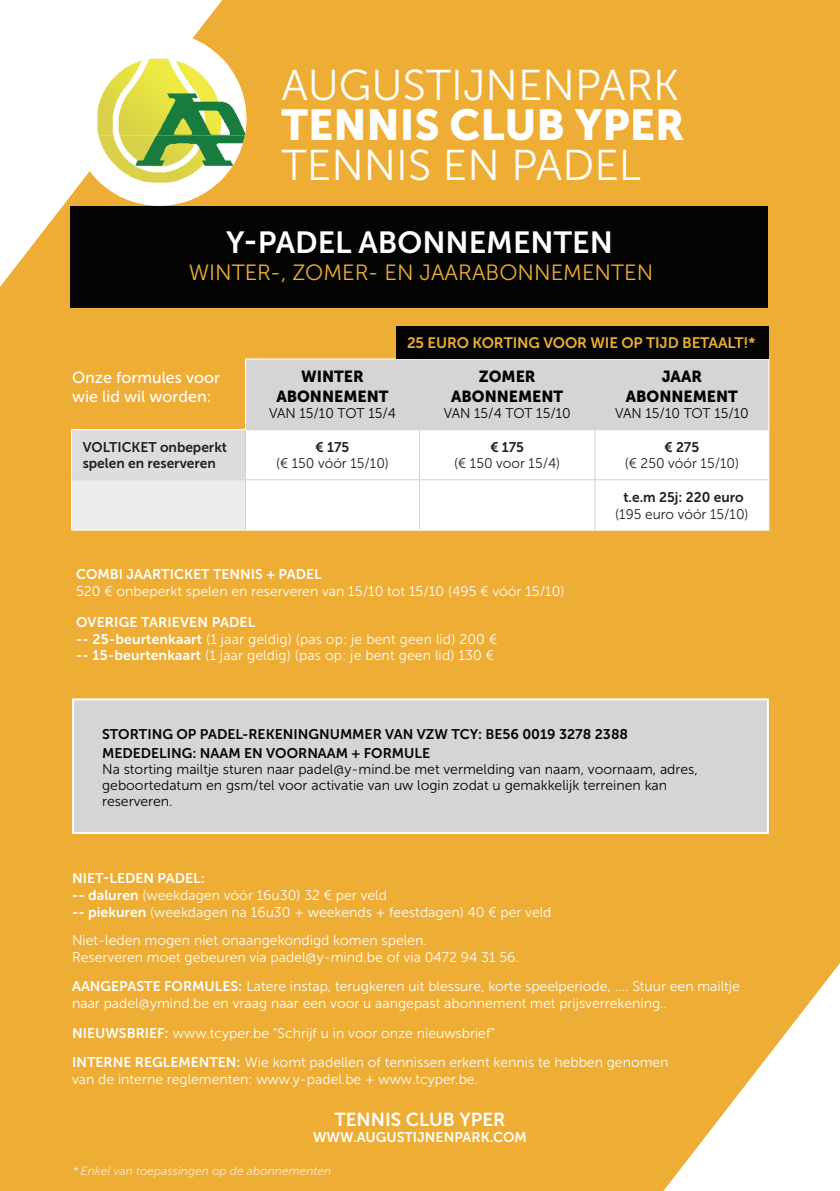
<style>
.page{position:relative;width:840px;height:1191px;background:#fff}
.page>*{position:absolute;margin:0;border:0;box-sizing:border-box;transform-origin:0 0}
.t1{font:43px "Museo Sans 300";color:#fff}
.t2{font:43px "Museo Sans 900";color:#fff}
.t3{font:30.4px "Museo Sans 700";color:#fff}
.t4{font:22px "Museo Sans 300";color:#eead34}
.t5{font:18.8px "Museo Sans 700";color:#fff}
.t6{font:16px/19.2px "Museo Sans 900";color:#040503;text-align:center}
.t7{font:16px/19.2px "Museo Sans 500";color:#fff}
.t8{font:15px "Museo Sans 700";letter-spacing:-.01em;color:#eead34}
.t9{font:14px/16.8px "Museo Sans 300";color:#fff}
.t10{font:14px/16px "Museo Sans 300";color:#040503}
.t11{font:14px/19.2px "Museo Sans 700";color:#040503}
.t12{font:14px "Museo Sans 700";color:#fff}
.t13{font:14px/16.8px "Museo Sans 700";color:#231f20}
.t14{font:14px "Museo Sans 300";color:#231f20}
.t15{font:italic 12px "Museo Sans 300";color:#fff}
.s1{font-family:"Museo Sans 700"}
</style>
<div class="page">
<div style="left:0;top:0;width:839px;height:1191px;background:#eead34"></div>
<div style="left:246px;top:359px;width:522px;height:70px;background:#d4d5d4"></div>
<div style="left:72px;top:430px;width:173px;height:50px;background:#dcdddf"></div>
<svg style="left:246px;top:430px;width:522px;height:99px"></svg>
<div style="left:72px;top:480px;width:173px;height:50px;background:#ececee"></div>
<hr style="left:419px;top:359px;width:1px;height:70px;background:#d1d2d4">
<hr style="left:594px;top:359px;width:1px;height:70px;background:#d1d2d4">
<hr style="left:246px;top:429px;width:173px;height:1px;background:#d1d2d4">
<hr style="left:245px;top:430px;width:1px;height:49px;background:#d1d2d4">
<hr style="left:419px;top:429px;width:175px;height:1px;background:#d1d2d4">
<hr style="left:419px;top:430px;width:1px;height:49px;background:#d1d2d4">
<hr style="left:594px;top:429px;width:174px;height:1px;background:#d1d2d4">
<hr style="left:594px;top:430px;width:1px;height:49px;background:#d1d2d4">
<hr style="left:72px;top:479px;width:173px;height:1px;background:#d1d2d4">
<hr style="left:245px;top:479px;width:174px;height:1px;background:#d1d2d4">
<hr style="left:245px;top:480px;width:1px;height:49px;background:#d1d2d4">
<hr style="left:419px;top:479px;width:175px;height:1px;background:#d1d2d4">
<hr style="left:419px;top:480px;width:1px;height:49px;background:#d1d2d4">
<hr style="left:594px;top:479px;width:174px;height:1px;background:#d1d2d4">
<hr style="left:594px;top:480px;width:1px;height:49px;background:#d1d2d4">
<hr style="left:245px;top:358px;width:174px;height:1px;background:#fff">
<hr style="left:419px;top:358px;width:175px;height:1px;background:#fff">
<hr style="left:594px;top:358px;width:175px;height:1px;background:#fff">
<hr style="left:768px;top:359px;width:1px;height:71px;background:#fff">
<hr style="left:71px;top:430px;width:1px;height:50px;background:#fff">
<hr style="left:768px;top:430px;width:1px;height:50px;background:#fff">
<hr style="left:71px;top:480px;width:1px;height:49px;background:#fff">
<hr style="left:768px;top:480px;width:1px;height:49px;background:#fff">
<hr style="left:71px;top:529px;width:174px;height:1px;background:#fff">
<hr style="left:245px;top:529px;width:174px;height:1px;background:#fff">
<hr style="left:419px;top:529px;width:175px;height:1px;background:#fff">
<hr style="left:594px;top:529px;width:175px;height:1px;background:#fff">
<hr style="left:245px;top:359px;width:1px;height:70px;background:#fff">
<hr style="left:71px;top:429px;width:175px;height:1px;background:#fff">
<div style="left:72px;top:32px;width:174px;height:174px;background:#fff;border-radius:50%"></div>
<img style="left:97px;top:58px;width:149px;height:124px">
<div style="left:72px;top:698px;width:696px;height:136px;background:#d4d5d4;border:2px solid #fff"></div>
<div style="left:70px;top:206px;width:697px;height:101px;background:#040503"></div>
<div style="left:396px;top:326px;width:372px;height:32px;background:#040503"></div>
<h1 class="t1" style="left:281px;top:62px;width:399px">AUGUSTIJNENPARK</h1>
<h1 class="t2" style="left:281px;top:101px;width:404px">TENNIS CLUB YPER</h1>
<h1 class="t1" style="left:281px;top:142px;width:361px">TENNIS EN PADEL</h1>
<h2 class="t3" style="left:226px;top:225px;width:388px">Y-PADEL ABONNEMENTEN</h2>
<h3 class="t4" style="left:189px;top:260px;width:466px">WINTER-, ZOMER- EN JAARABONNEMENTEN</h3>
<p class="t7" style="left:72px;top:368px;width:149px">Onze formules voor wie lid wil worden:</p>
<p class="t6" style="left:276px;top:367px;width:114px">WINTER<br>ABONNEMENT</p>
<p class="t10" style="left:269px;top:405px;width:128px">VAN 15/10 TOT 15/4</p>
<p class="t13" style="left:83px;top:438px;width:146px">VOLTICKET onbeperkt spelen en reserveren</p>
<p class="t13" style="left:315px;top:438px;width:35px">€ 175</p>
<p class="t14" style="left:276px;top:456px;width:114px">(€ 150 vóór 15/10)</p>
<p class="t8" style="left:407px;top:334px;width:349px">25 EURO KORTING VOOR WIE OP TIJD BETAALT!*</p>
<p class="t6" style="left:451px;top:367px;width:114px">ZOMER<br>ABONNEMENT</p>
<p class="t10" style="left:443px;top:405px;width:128px">VAN 15/4 TOT 15/10</p>
<p class="t13" style="left:490px;top:438px;width:35px">€ 175</p>
<p class="t14" style="left:454px;top:456px;width:107px">(€ 150 voor 15/4)</p>
<p class="t6" style="left:625px;top:367px;width:114px">JAAR<br>ABONNEMENT</p>
<p class="t10" style="left:614px;top:405px;width:135px">VAN 15/10 TOT 15/10</p>
<p class="t13" style="left:664px;top:438px;width:36px">€ 275</p>
<p class="t14" style="left:624px;top:456px;width:116px">(€ 250 vóór 15/10)</p>
<p class="t13" style="left:623px;top:488px;width:122px">t.e.m 25j: 220 euro</p>
<p class="t14" style="left:615px;top:506px;width:135px">(195 euro vóór 15/10)</p>
<p class="t12" style="left:76px;top:566px;width:247px">COMBI JAARTICKET TENNIS + PADEL</p>
<p class="t9" style="left:76px;top:583px;width:489px">520 € onbeperkt spelen en reserveren van 15/10 tot 15/10 (495 € vóór 15/10)</p>
<p class="t12" style="left:76px;top:614px;width:181px">OVERIGE TARIEVEN PADEL</p>
<p class="t9" style="left:76px;top:630px;width:422px"><span class="s1">-- 25-beurtenkaart</span> (1 jaar geldig) (pas op: je bent geen lid) 200 € <span class="s1">-- 15-beurtenkaart</span> (1 jaar geldig) (pas op: je bent geen lid) 130 €</p>
<p class="t11" style="left:102px;top:724px;width:527px">STORTING OP PADEL-REKENINGNUMMER VAN VZW TCY: BE56 0019 3278 2388<br>MEDEDELING: NAAM EN VOORNAAM + FORMULE</p>
<p class="t10" style="left:102px;top:761px;width:597px">Na storting mailtje sturen naar padel@y-mind.be met vermelding van naam, voornaam, adres, geboortedatum en gsm/tel voor activatie van uw login zodat u gemakkelijk terreinen kan reserveren.</p>
<p class="t12" style="left:72px;top:870px;width:134px">NIET-LEDEN PADEL:</p>
<p class="t9" style="left:72px;top:886px;width:480px"><span class="s1">-- daluren</span> (weekdagen vóór 16u30) 32 € per veld<br><span class="s1">-- piekuren</span> (weekdagen na 16u30 + weekends + feestdagen) 40 € per veld</p>
<p class="t9" style="left:72px;top:931px;width:448px">Niet-leden mogen niet onaangekondigd komen spelen.<br>Reserveren moet gebeuren via padel@y-mind.be of via 0472 94 31 56.</p>
<p class="t9" style="left:72px;top:978px;width:669px"><span class="s1">AANGEPASTE FORMULES:</span> Latere instap, terugkeren uit blessure, korte speelperiode, .... Stuur een mailtje naar padel@ymind.be en vraag naar een voor u aangepast abonnement met prijsverrekening..</p>
<p class="t9" style="left:72px;top:1018px;width:597px;line-height:29px"><span class="s1">NIEUWSBRIEF:</span> www.tcyper.be “Schrijf u in voor onze nieuwsbrief”<br><span class="s1">INTERNE REGLEMENTEN:</span> Wie komt padellen of tennissen erkent kennis te hebben genomen</p>
<p class="t9" style="left:72px;top:1070px;width:407px">van de interne reglementen: www.y-padel.be + www.tcyper.be.</p>
<h3 class="t5" style="left:334px;top:1108px;width:172px">TENNIS CLUB YPER</h3>
<p class="t12" style="left:313px;top:1129px;width:215px">WWW.AUGUSTIJNENPARK.COM</p>
<p class="t15" style="left:72px;top:1164px;width:260px">* Enkel van toepassingen op de abonnementen</p>
</div>
